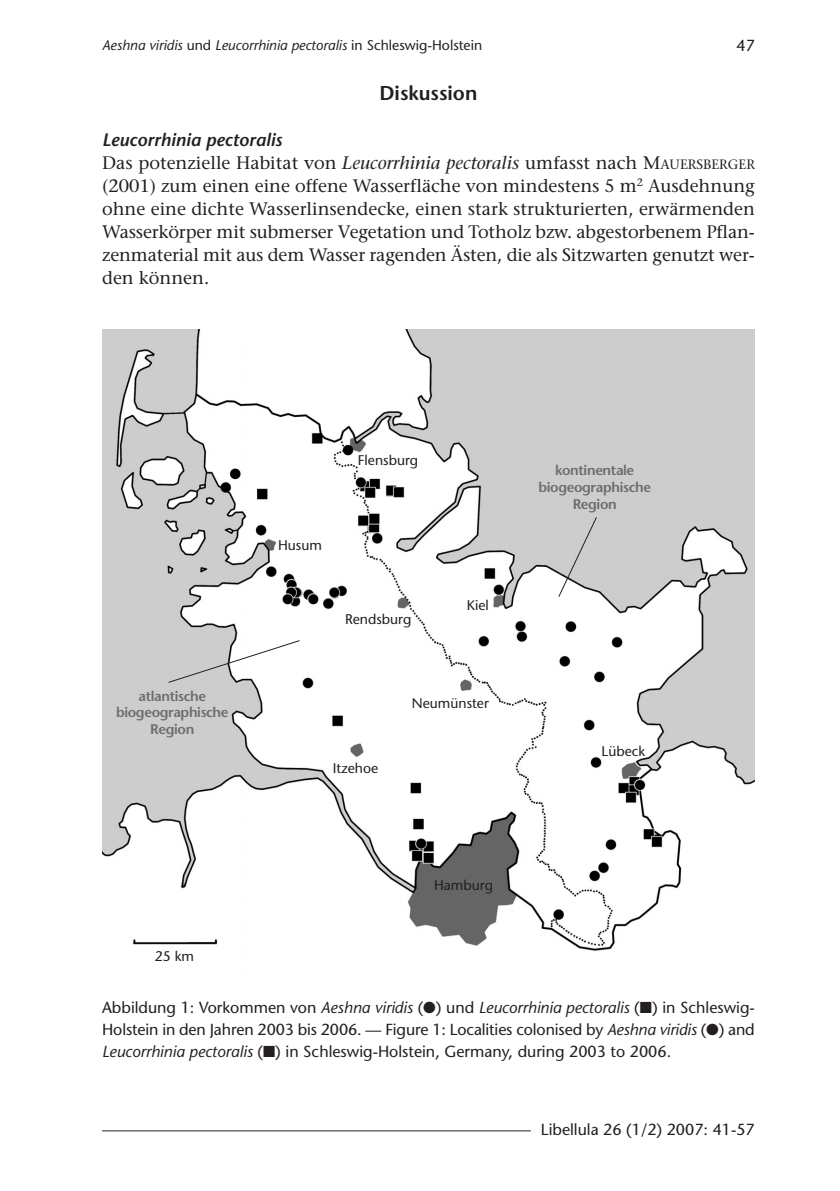
<style>
.page{position:relative;width:840px;height:1191px;background:#fff}
.page>*{position:absolute;margin:0;border:0;box-sizing:border-box;transform-origin:0 0}
.t1{font:600 20px "Stone Sans";color:#231f20}
.t2{font:18px/23px "Stone Serif";letter-spacing:-.01em;color:#231f20;text-align:justify}
.t3{font:italic 600 18px "Stone Sans";color:#231f20}
.t4{font:16px/22px "Stone Sans";color:#231f20;text-align:justify}
.t5{font:600 14px/16.8px "Stone Sans";letter-spacing:-.025em;color:#6c6d70;text-align:center}
.t6{font:14px "Stone Sans";color:#231f20}
.t7{font:italic 14px "Stone Sans";color:#231f20}
.s1{font-style:normal}
.s2{font-style:italic}
.s3{font-size:13.6px}
</style>
<div class="page">
<hr style="left:102px;top:1130px;width:428px;height:1px;background:#231f20">
<img style="left:102px;top:330px;width:652px;height:621px">
<svg style="left:168px;top:640px;width:132px;height:42px"></svg>
<svg style="left:558px;top:517px;width:38px;height:80px;background:#cbcbcb"></svg>
<p class="t7" style="left:102px;top:40px;width:381px">Aeshna viridis <span class="s1">und</span> Leucorrhinia pectoralis <span class="s1">in Schleswig-Holstein</span></p>
<p class="t1" style="left:379px;top:85px;width:99px">Diskussion</p>
<p class="t4" style="left:736px;top:37px;width:20px">47</p>
<p class="t3" style="left:102px;top:133px;width:181px">Leucorrhinia pectoralis</p>
<p class="t2" style="left:102px;top:153px;width:653px">Das potenzielle Habitat von <span class="s2">Leucorrhinia pectoralis</span> umfasst nach M<span class="s3">AUERSBERGER </span>(2001) zum einen eine offene Wasserfläche von mindestens 5 m<sup>2</sup> Ausdehnung ohne eine dichte Wasserlinsendecke, einen stark strukturierten, erwärmenden Wasserkörper mit submerser Vegetation und Totholz bzw. abgestorbenem Pflan&shy;zenmaterial mit aus dem Wasser ragenden Ästen, die als Sitzwarten genutzt wer&shy;den können.</p>
<p class="t5" style="left:116px;top:688px;width:114px">atlantische biogeographische<br>Region</p>
<p class="t6" style="left:155px;top:950px;width:41px">25 km</p>
<p class="t6" style="left:357px;top:454px;width:62px">Flensburg</p>
<p class="t6" style="left:278px;top:539px;width:45px">Husum</p>
<p class="t6" style="left:345px;top:613px;width:68px">Rendsburg</p>
<p class="t6" style="left:466px;top:599px;width:24px">Kiel</p>
<p class="t6" style="left:333px;top:762px;width:47px">Itzehoe</p>
<p class="t6" style="left:411px;top:697px;width:78px">Neumünster</p>
<p class="t6" style="left:434px;top:879px;width:60px">Hamburg</p>
<p class="t5" style="left:538px;top:463px;width:114px">kontinentale biogeographische<br>Region</p>
<p class="t6" style="left:601px;top:745px;width:45px">Lübeck</p>
<p class="t4" style="left:102px;top:998px;width:653px">Abbildung 1: Vorkommen von <span class="s2">Aeshna viridis</span> (●) und <span class="s2">Leucorrhinia pectoralis</span> (■) in Schleswig-Holstein in den Jahren 2003 bis 2006. — Figure 1: Localities colonised by <span class="s2">Aeshna viridis</span> (●) and <span class="s2">Leucorrhinia pectoralis</span> (■) in Schleswig-Holstein, Germany, during 2003 to 2006.</p>
<p class="t4" style="left:540px;top:1119px;width:215px">Libellula 26 (1/2) 2007: 41-57</p>
</div>
